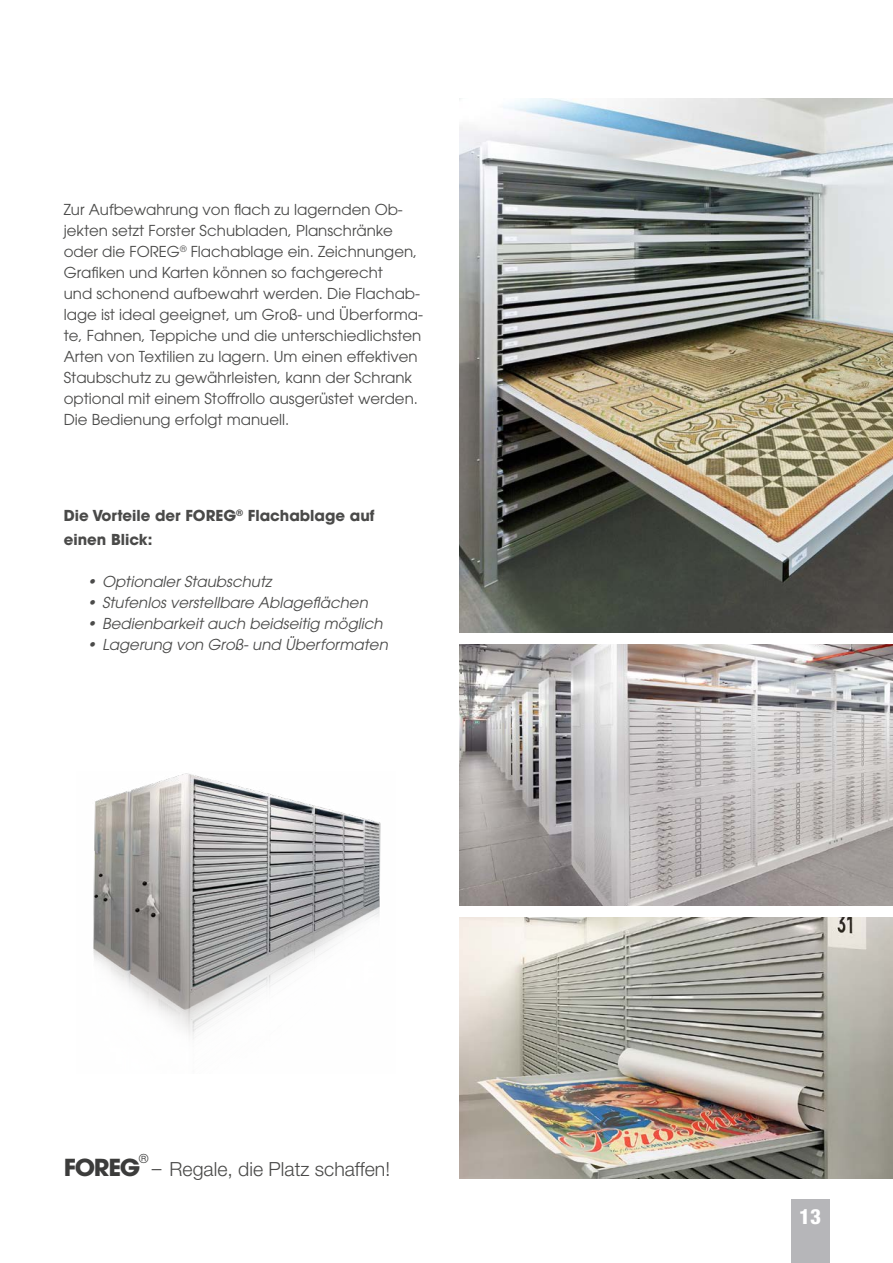
<style>
.page{position:relative;width:893px;height:1263px;background:#fff}
.page>*{position:absolute;margin:0;border:0;box-sizing:border-box;transform-origin:0 0}
.t1{font:700 23.25px "ITC Avant Garde Pro";letter-spacing:-.05em;color:#3c3c3b}
.t2{font:800 condensed 21px "Helvetica Neue LT Pro";color:#fff}
.t3{font:300 19.5px "Helvetica Neue LT Pro";color:#4a4a49}
.Fließtext{font:15px/21px "ITC Avant Garde Pro";color:#4a4a49}
.t4{font:italic 15px "ITC Avant Garde Pro";color:#4a4a49}
.t5{font:700 15px/24px "ITC Avant Garde Pro";color:#4a4a49}
.t6{font:12.3px "ITC Avant Garde Pro";color:#3c3c3b}
</style>
<div class="page">
<div style="left:791px;top:1199px;width:38px;height:64px;background:#b6b6b9"></div>
<img style="left:459px;top:98px;width:434px;height:535px">
<img style="left:459px;top:644px;width:434px;height:262px">
<img style="left:459px;top:917px;width:434px;height:262px">
<img style="left:93px;top:773px;width:288px;height:266px">
<p class="Fließtext" style="left:64px;top:199px;width:355px">Zur Aufbewahrung von flach zu lagernden Ob&shy;jekten setzt Forster Schubladen, Planschränke oder die FOREG<sup>®</sup> Flachablage ein. Zeichnungen, Grafiken und Karten können so fachgerecht</p>
<p class="Fließtext" style="left:64px;top:283px;width:361px">und schonend aufbewahrt werden. Die Flachab&shy;lage ist ideal geeignet, um Groß- und Überforma&shy;te, Fahnen, Teppiche und die unterschiedlichsten Arten von Textilien zu lagern. Um einen effektiven Staubschutz zu gewährleisten, kann der Schrank optional mit einem Stoffrollo ausgerüstet werden.<br>Die Bedienung erfolgt manuell.</p>
<h3 class="t5" style="left:64px;top:504px;width:312px">Die Vorteile der FOREG<sup>®</sup> Flachablage auf einen Blick:</h3>
<p class="t4" style="left:87px;top:573px;width:186px">• Optionaler Staubschutz</p>
<p class="t4" style="left:87px;top:594px;width:282px">• Stufenlos verstellbare Ablageflächen</p>
<p class="t4" style="left:87px;top:615px;width:297px">• Bedienbarkeit auch beidseitig möglich</p>
<p class="t4" style="left:87px;top:636px;width:302px">• Lagerung von Groß- und Überformaten</p>
<h1 class="t1" style="left:64px;top:1152px;width:78px">FOREG</h1>
<p class="t6" style="left:139px;top:1151px;width:11px">®</p>
<h3 class="t3" style="left:152px;top:1157px;width:240px">– Regale, die Platz schaffen!</h3>
<h2 class="t2" style="left:799px;top:1203px;width:23px">13</h2>
</div>
